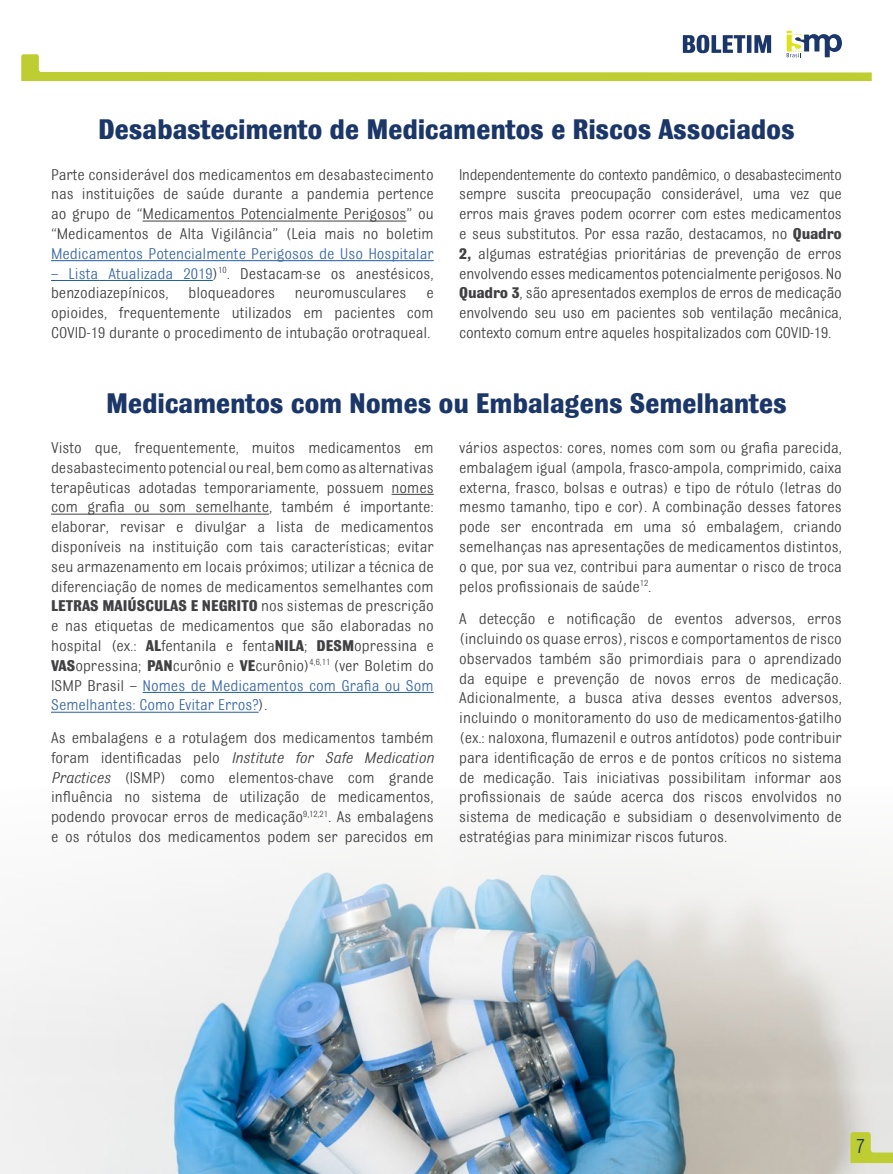
<style>
.page{position:relative;width:893px;height:1174px;background:#fff}
.page>*{position:absolute;margin:0;border:0;box-sizing:border-box;transform-origin:0 0}
.Subtítulo{font:700 30px "Bulldog";letter-spacing:-.01em;color:#1b3668}
.t1{font:21.6px "Bulldog";color:#1b3668}
.Texto_corrido{font:16.5px/19.8px "Bulldog";color:#414042;text-align:justify}
.s1{color:#3a68a5}
.s2{font-weight:700}
.s3{font-style:italic}
</style>
<div class="page">
<img style="left:0;top:850px;width:893px;height:324px">
<hr style="left:392px;top:494px;width:42px;height:1px;background:#414042">
<hr style="left:51px;top:514px;width:218px;height:1px;background:#414042">
<hr style="left:143px;top:692px;width:291px;height:1px;background:#215e9e">
<hr style="left:51px;top:712px;width:208px;height:1px;background:#215e9e">
<hr style="left:143px;top:221px;width:263px;height:1px;background:#414042">
<hr style="left:51px;top:260px;width:383px;height:1px;background:#215e9e">
<hr style="left:51px;top:280px;width:162px;height:1px;background:#215e9e">
<svg style="left:21px;top:31px;width:851px;height:50px"></svg>
<svg style="left:850px;top:1132px;width:43px;height:31px"></svg>
<p class="Subtítulo" style="left:98px;top:114px;width:698px">Desabastecimento de Medicamentos e Riscos Associados</p>
<p class="Texto_corrido" style="left:51px;top:164px;width:384px">Parte considerável dos medicamentos em desabastecimento nas instituições de saúde durante a pandemia pertence ao grupo de “Medicamentos Potencialmente Perigosos” ou “Medicamentos de Alta Vigilância” (Leia mais no boletim <span class="s1">Medicamentos Potencialmente Perigosos de Uso Hospitalar</span></p>
<p class="Texto_corrido" style="left:51px;top:263px;width:384px"><span class="s1">– Lista Atualizada 2019</span>)<sup>10</sup>. Destacam-se os anestésicos, benzodiazepínicos, bloqueadores neuromusculares e opioides, frequentemente utilizados em pacientes com COVID-19 durante o procedimento de intubação orotraqueal.</p>
<p class="Texto_corrido" style="left:459px;top:164px;width:384px">Independentemente do contexto pandêmico, o desabastecimento sempre suscita preocupação considerável, uma vez que erros mais graves podem ocorrer com estes medicamentos e seus substitutos. Por essa razão, destacamos, no <span class="s2">Quadro 2,</span> algumas estratégias prioritárias de prevenção de erros envolvendo esses medicamentos potencialmente perigosos. No <span class="s2">Quadro 3</span>, são apresentados exemplos de erros de medicação envolvendo seu uso em pacientes sob ventilação mecânica, contexto comum entre aqueles hospitalizados com COVID-19.</p>
<p class="Subtítulo" style="left:106px;top:387px;width:682px">Medicamentos com Nomes ou Embalagens Semelhantes</p>
<p class="Texto_corrido" style="left:51px;top:437px;width:384px">Visto que, frequentemente, muitos medicamentos em desabastecimento potencial ou real, bem como as alternativas terapêuticas adotadas temporariamente, possuem nomes com grafia ou som semelhante, também é importante: elaborar, revisar e divulgar a lista de medicamentos disponíveis na instituição com tais características; evitar seu armazenamento em locais próximos; utilizar a técnica de diferenciação de nomes de medicamentos semelhantes com <span class="s2">LETRAS MAIÚSCULAS E NEGRITO</span> nos sistemas de prescrição e nas etiquetas de medicamentos que são elaboradas no hospital (ex.: <span class="s2">AL</span>fentanila e fenta<span class="s2">NILA</span>; <span class="s2">DESM</span>opressina e <span class="s2">VAS</span>opressina; <span class="s2">PAN</span>curônio e <span class="s2">VE</span>curônio)<sup>4,6,11</sup> (ver Boletim do ISMP Brasil – <span class="s1">Nomes de Medicamentos com Grafia ou Som Semelhantes: Como Evitar Erros?</span>).</p>
<p class="Texto_corrido" style="left:51px;top:727px;width:384px">As embalagens e a rotulagem dos medicamentos também foram identificadas pelo <span class="s3">Institute for Safe Medication Practices</span> (ISMP) como elementos-chave com grande influência no sistema de utilização de medicamentos, podendo provocar erros de medicação<sup>9,12,21</sup>. As embalagens e os rótulos dos medicamentos podem ser parecidos em</p>
<p class="Texto_corrido" style="left:459px;top:437px;width:384px">vários aspectos: cores, nomes com som ou grafia parecida, embalagem igual (ampola, frasco-ampola, comprimido, caixa externa, frasco, bolsas e outras) e tipo de rótulo (letras do mesmo tamanho, tipo e cor). A combinação desses fatores pode ser encontrada em uma só embalagem, criando semelhanças nas apresentações de medicamentos distintos, o que, por sua vez, contribui para aumentar o risco de troca pelos profissionais de saúde<sup>12</sup>.</p>
<p class="Texto_corrido" style="left:459px;top:609px;width:384px">A detecção e notificação de eventos adversos, erros (incluindo os quase erros), riscos e comportamentos de risco observados também são primordiais para o aprendizado da equipe e prevenção de novos erros de medicação.<br>Adicionalmente, a busca ativa desses eventos adversos, incluindo o monitoramento do uso de medicamentos-gatilho (ex.: naloxona, flumazenil e outros antídotos) pode contribuir para identificação de erros e de pontos críticos no sistema de medicação. Tais iniciativas possibilitam informar aos profissionais de saúde acerca dos riscos envolvidos no sistema de medicação e subsidiam o desenvolvimento de estratégias para minimizar riscos futuros.</p>
<h2 class="t1" style="left:856px;top:1135px;width:11px">7</h2>
</div>
